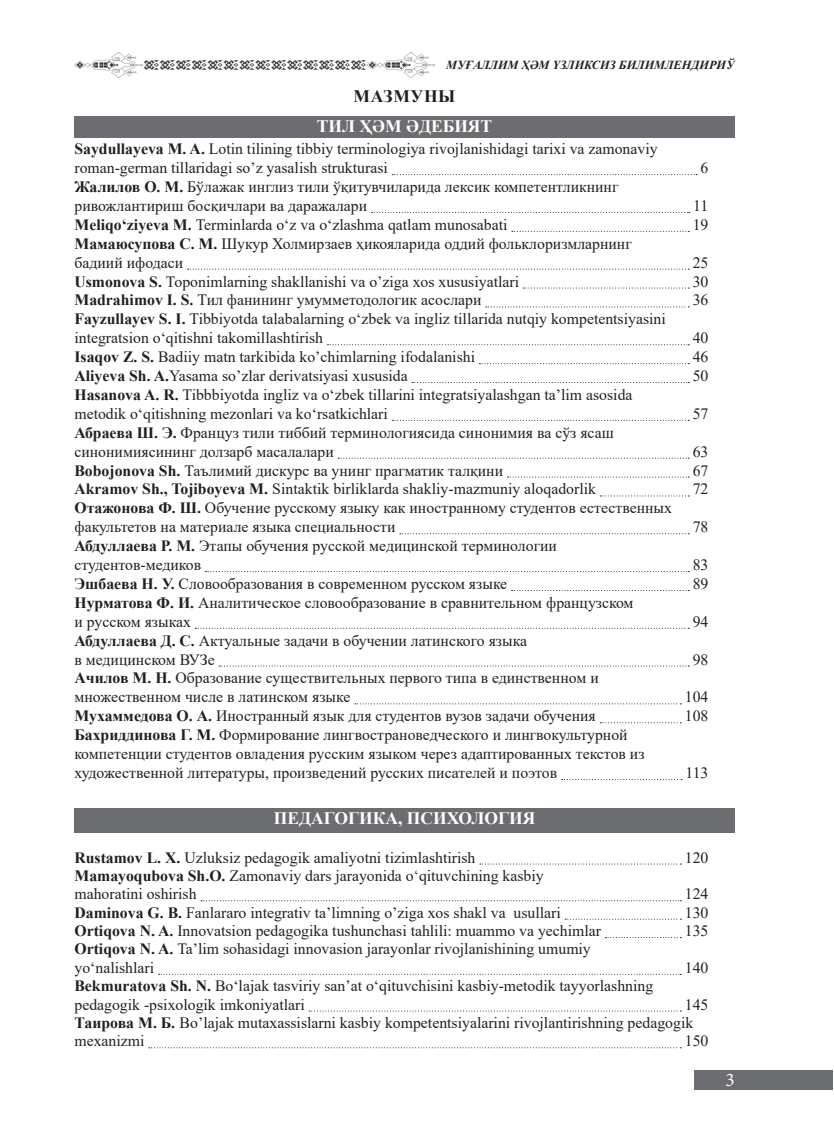
<style>
.page{position:relative;width:834px;height:1141px;background:#fff}
.page>*{position:absolute;margin:0;border:0;box-sizing:border-box;transform-origin:0 0}
.t1{font:19.25px "Minion Pro";color:#fff}
.t2{font:700 17.5px "Times New Roman";color:#fff}
.Заголовок{font:700 17.5px "Times New Roman";letter-spacing:.035em;color:#231f20}
.t3{font:15.75px/18.9px "Times New Roman";color:#231f20}
.t4{font:italic 700 12.25px "Times New Roman";color:#231f20}
.s1{font-weight:700}
</style>
<div class="page">
<div style="left:693px;top:1070px;width:139px;height:20px;background:#6c6d70"></div>
<img style="left:74px;top:53px;width:361px;height:25px">
<div style="left:74px;top:116px;width:660px;height:22px;background:#6c6d70"></div>
<svg style="left:392px;top:174px;width:305px;height:1px"></svg>
<svg style="left:371px;top:212px;width:318px;height:1px"></svg>
<svg style="left:512px;top:231px;width:177px;height:1px"></svg>
<svg style="left:188px;top:269px;width:501px;height:1px"></svg>
<svg style="left:523px;top:288px;width:166px;height:1px"></svg>
<svg style="left:486px;top:307px;width:203px;height:1px"></svg>
<svg style="left:327px;top:344px;width:362px;height:1px"></svg>
<svg style="left:479px;top:363px;width:210px;height:1px"></svg>
<svg style="left:412px;top:382px;width:277px;height:1px"></svg>
<svg style="left:392px;top:420px;width:297px;height:1px"></svg>
<svg style="left:338px;top:458px;width:351px;height:1px"></svg>
<svg style="left:507px;top:477px;width:182px;height:1px"></svg>
<svg style="left:600px;top:496px;width:89px;height:1px"></svg>
<svg style="left:400px;top:533px;width:289px;height:1px"></svg>
<svg style="left:205px;top:571px;width:484px;height:1px"></svg>
<svg style="left:511px;top:590px;width:178px;height:1px"></svg>
<svg style="left:195px;top:628px;width:494px;height:1px"></svg>
<svg style="left:219px;top:666px;width:470px;height:1px"></svg>
<svg style="left:355px;top:703px;width:326px;height:1px"></svg>
<svg style="left:600px;top:722px;width:81px;height:1px"></svg>
<svg style="left:561px;top:779px;width:120px;height:1px"></svg>
<div style="left:74px;top:808px;width:660px;height:25px;background:#6c6d70"></div>
<svg style="left:479px;top:864px;width:202px;height:1px"></svg>
<svg style="left:201px;top:900px;width:480px;height:1px"></svg>
<svg style="left:565px;top:919px;width:116px;height:1px"></svg>
<svg style="left:605px;top:937px;width:76px;height:1px"></svg>
<svg style="left:158px;top:974px;width:523px;height:1px"></svg>
<svg style="left:309px;top:1011px;width:372px;height:1px"></svg>
<svg style="left:149px;top:1047px;width:532px;height:1px"></svg>
<p class="t4" style="left:446px;top:57px;width:290px">МУҒАЛЛИМ ҲӘМ ҮЗЛИКСИЗ БИЛИМЛЕНДИРИЎ</p>
<p class="Заголовок" style="left:353px;top:83px;width:103px">МАЗМУНЫ</p>
<p class="t2" style="left:317px;top:113px;width:177px">ТИЛ ҲӘМ ӘДЕБИЯТ</p>
<p class="t3" style="left:74px;top:139px;width:584px"><span class="s1">Saydullayeva M. A.</span> Lotin tilining tibbiy terminologiya rivojlanishidagi tarixi va zamonaviy</p>
<p class="t3" style="left:74px;top:158px;width:315px">roman-german tillaridagi so’z yasalish strukturasi</p>
<p class="t3" style="left:700px;top:158px;width:9px">6</p>
<p class="t3" style="left:74px;top:177px;width:545px"><span class="s1">Жалилов О. М.</span> Бўлажак инглиз тили ўқитувчиларида лексик компетентликнинг</p>
<p class="t3" style="left:74px;top:196px;width:294px">ривожлантириш босқичлари ва даражалари</p>
<p class="t3" style="left:693px;top:196px;width:17px">11</p>
<p class="t3" style="left:74px;top:215px;width:434px"><span class="s1">Meliqo‘ziyeva M.</span> Terminlarda o‘z va o‘zlashma qatlam munosabati</p>
<p class="t3" style="left:692px;top:215px;width:17px">19</p>
<p class="t3" style="left:74px;top:234px;width:558px"><span class="s1">Мамаюсупова С. М.</span> Шукур Холмирзаев ҳикояларида оддий фольклоризмларнинг</p>
<p class="t3" style="left:74px;top:252px;width:110px">бадиий ифодаси</p>
<p class="t3" style="left:692px;top:252px;width:17px">25</p>
<p class="t3" style="left:74px;top:271px;width:446px"><span class="s1">Usmonova S.</span> Toponimlarning shakllanishi va o’ziga xos xususiyatlari</p>
<p class="t3" style="left:692px;top:271px;width:17px">30</p>
<p class="t3" style="left:74px;top:290px;width:408px"><span class="s1">Madrahimov I. S.</span> Тил фaнининг умумметодологик aсослaри</p>
<p class="t3" style="left:692px;top:290px;width:17px">36</p>
<p class="t3" style="left:74px;top:309px;width:592px"><span class="s1">Fayzullayev S. I.</span> Tibbiyotda talabalarning o‘zbek va ingliz tillarida nutqiy kompetentsiyasini integratsion o‘qitishni takomillashtirish</p>
<p class="t3" style="left:692px;top:328px;width:17px">40</p>
<p class="t3" style="left:74px;top:347px;width:402px"><span class="s1">Isaqov Z. S.</span> Badiiy matn tarkibida ko’chimlarning ifodalanishi</p>
<p class="t3" style="left:692px;top:347px;width:17px">46</p>
<p class="t3" style="left:74px;top:366px;width:335px"><span class="s1">Aliyeva Sh. A.</span>Yasama so’zlar derivatsiyasi xususida</p>
<p class="t3" style="left:692px;top:366px;width:17px">50</p>
<p class="t3" style="left:74px;top:385px;width:559px"><span class="s1">Hasanova A. R.</span> Tibbbiyotda ingliz va o‘zbek tillarini integratsiyalashgan ta’lim asosida</p>
<p class="t3" style="left:74px;top:404px;width:315px">metodik o‘qitishning mezonlari va ko‘rsatkichlari</p>
<p class="t3" style="left:692px;top:404px;width:17px">57</p>
<p class="t3" style="left:74px;top:423px;width:541px"><span class="s1">Абраева Ш. Э.</span> Француз тили тиббий терминологиясида синонимия ва сўз ясаш</p>
<p class="t3" style="left:74px;top:441px;width:261px">синонимиясининг долзарб масалалари</p>
<p class="t3" style="left:692px;top:441px;width:17px">63</p>
<p class="t3" style="left:74px;top:460px;width:430px"><span class="s1">Bobojonova Sh.</span> Таълимий дискурс ва унинг прагматик талқини</p>
<p class="t3" style="left:692px;top:460px;width:17px">67</p>
<p class="t3" style="left:74px;top:479px;width:523px"><span class="s1">Akramov Sh., Tojiboyeva M.</span> Sintaktik birliklarda shakliy-mazmuniy aloqadorlik</p>
<p class="t3" style="left:692px;top:479px;width:17px">72</p>
<p class="t3" style="left:74px;top:498px;width:599px"><span class="s1">Отажонова Ф. Ш.</span> Обучение русскому языку как иностранному студентов естественных</p>
<p class="t3" style="left:74px;top:517px;width:322px">факультетов на материале языка специальности</p>
<p class="t3" style="left:692px;top:517px;width:17px">78</p>
<p class="t3" style="left:74px;top:536px;width:484px"><span class="s1">Абдуллаева Р. М.</span> Этапы обучения русской медицинской терминологии</p>
<p class="t3" style="left:74px;top:555px;width:128px">студентов-медиков</p>
<p class="t3" style="left:692px;top:555px;width:17px">83</p>
<p class="t3" style="left:74px;top:574px;width:434px"><span class="s1">Эшбаева Н. У.</span> Словообразования в современном русском языке</p>
<p class="t3" style="left:692px;top:574px;width:17px">89</p>
<p class="t3" style="left:74px;top:593px;width:560px"><span class="s1">Нурматова Ф. И.</span> Аналитическое словообразование в сравнительном французском</p>
<p class="t3" style="left:74px;top:612px;width:118px">и русском языках</p>
<p class="t3" style="left:692px;top:612px;width:17px">94</p>
<p class="t3" style="left:74px;top:630px;width:454px"><span class="s1">Абдуллаева Д. С.</span> Актуальные задачи в обучении латинского языка</p>
<p class="t3" style="left:74px;top:649px;width:142px">в медицинском ВУЗе</p>
<p class="t3" style="left:692px;top:649px;width:17px">98</p>
<p class="t3" style="left:74px;top:668px;width:525px"><span class="s1">Ачилов М. Н.</span> Oбразование существительных первого типа в единственном и</p>
<p class="t3" style="left:74px;top:687px;width:277px">множественном числе в латинском языке</p>
<p class="t3" style="left:684px;top:687px;width:25px">104</p>
<p class="t3" style="left:74px;top:706px;width:523px"><span class="s1">Мухаммедова О. А.</span> Иностранный язык для студентов вузов задачи обучения</p>
<p class="t3" style="left:684px;top:706px;width:25px">108</p>
<p class="t3" style="left:74px;top:725px;width:554px"><span class="s1">Бахриддинова Г. М.</span> Формирование лингвострановедческого и лингвокультурной</p>
<p class="t3" style="left:74px;top:744px;width:571px">компетенции студентов овладения русским языком через адаптированных текстов из</p>
<p class="t3" style="left:74px;top:763px;width:484px">художественной литературы, произведений русских писателей и поэтов</p>
<p class="t3" style="left:685px;top:763px;width:25px">113</p>
<p class="t2" style="left:274px;top:805px;width:263px">ПЕДАГОГИКА, ПСИХОЛОГИЯ</p>
<p class="t3" style="left:74px;top:847px;width:402px"><span class="s1">Rustamov L. X.</span> Uzluksiz pedagogik amaliyotni tizimlashtirish</p>
<p class="t3" style="left:684px;top:847px;width:25px">120</p>
<p class="t3" style="left:74px;top:866px;width:470px"><span class="s1">Mamayoqubova Sh.O.</span> Zamonaviy dars jarayonida oʻqituvchining kasbiy</p>
<p class="t3" style="left:74px;top:884px;width:124px">mahoratini oshirish</p>
<p class="t3" style="left:684px;top:884px;width:25px">124</p>
<p class="t3" style="left:74px;top:902px;width:488px"><span class="s1">Daminova G. B.</span> Fanlararo integrativ ta’limning o’ziga xos shakl va usullari</p>
<p class="t3" style="left:684px;top:902px;width:25px">130</p>
<p class="t3" style="left:74px;top:921px;width:528px"><span class="s1">Ortiqova N. A.</span> Innovatsion pedagogika tushunchasi tahlili: muammo va yechimlar</p>
<p class="t3" style="left:684px;top:921px;width:25px">135</p>
<p class="t3" style="left:74px;top:939px;width:518px"><span class="s1">Ortiqova N. A.</span> Ta’lim sohasidagi innovasion jarayonlar rivojlanishining umumiy</p>
<p class="t3" style="left:74px;top:958px;width:81px">yo‘nalishlari</p>
<p class="t3" style="left:684px;top:958px;width:25px">140</p>
<p class="t3" style="left:74px;top:976px;width:580px"><span class="s1">Bekmuratova Sh. N.</span> Bo‘lajak tasviriy san’at o‘qituvchisini kasbiy-metodik tayyorlashning</p>
<p class="t3" style="left:74px;top:994px;width:232px">pedagogik -psixologik imkoniyatlari</p>
<p class="t3" style="left:684px;top:994px;width:25px">145</p>
<p class="t3" style="left:74px;top:1013px;width:620px;line-height:18.4px"><span class="s1">Таирова М. Б.</span> Bo’lajak mutaxassislarni kasbiy kompetentsiyalarini rivojlantirishning pedagogik mexanizmi</p>
<p class="t3" style="left:684px;top:1031px;width:25px">150</p>
<p class="t1" style="left:725px;top:1066px;width:11px">3</p>
</div>
